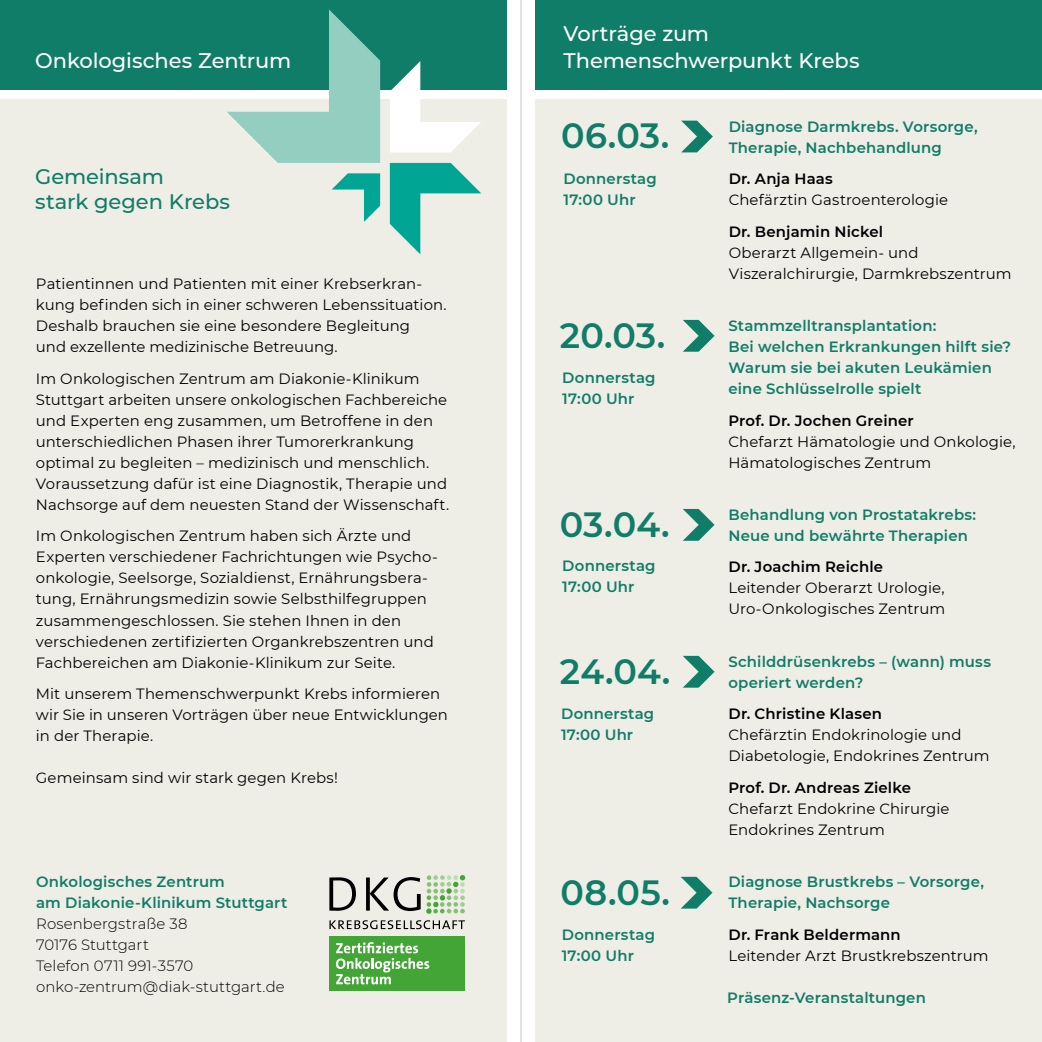
<style>
.page{position:relative;width:1042px;height:1042px;background:#fff}
.page>*{position:absolute;margin:0;border:0;box-sizing:border-box;transform-origin:0 0}
.t1{font:600 35px "Montserrat";letter-spacing:.005em;color:#107d68}
.t2{font:500 21px/26.2px "Montserrat";letter-spacing:-.005em;color:#fff}
.t3{font:500 21px/24.5px "Montserrat";letter-spacing:-.005em;color:#107d68}
.t4{font:14.88px/21px "Montserrat";letter-spacing:.01em;color:#000}
.t5{font:600 14.88px/21px "Montserrat";letter-spacing:.015em;color:#107d68}
.t6{font:600 14.88px "Montserrat";letter-spacing:.015em;color:#000}
.t7{font:300 14.88px/21px "Montserrat";letter-spacing:.005em;color:#000}
</style>
<div class="page">
<div style="left:0;top:100px;width:506px;height:942px;background:#eeede6"></div>
<svg style="left:329px;top:920px;width:136px;height:9px"></svg>
<div style="left:329px;top:936px;width:136px;height:55px;background:#43a535"></div>
<svg style="left:336px;top:942px;width:93px;height:42px"></svg>
<svg style="left:329px;top:875px;width:136px;height:39px"></svg>
<div style="left:0;top:0;width:506px;height:89px;background:#107d68"></div>
<svg style="left:390px;top:163px;width:91px;height:91px"></svg>
<svg style="left:332px;top:173px;width:48px;height:49px"></svg>
<svg style="left:390px;top:61px;width:91px;height:91px"></svg>
<svg style="left:227px;top:9px;width:153px;height:154px"></svg>
<div style="left:536px;top:100px;width:506px;height:942px;background:#eeede6"></div>
<svg style="left:683px;top:320px;width:31px;height:32px"></svg>
<svg style="left:683px;top:509px;width:31px;height:32px"></svg>
<svg style="left:683px;top:656px;width:31px;height:32px"></svg>
<svg style="left:681px;top:877px;width:31px;height:31px"></svg>
<div style="left:536px;top:0;width:506px;height:89px;background:#107d68"></div>
<svg style="left:681px;top:121px;width:32px;height:31px"></svg>
<hr style="left:521px;top:0;width:1px;height:1042px;background:#c5c5c5">
<h2 class="t2" style="left:35px;top:46px;width:257px">Onkologisches Zentrum</h2>
<h2 class="t3" style="left:35px;top:164px;width:196px">Gemeinsam<br>stark gegen Krebs</h2>
<p class="t4" style="left:36px;top:273px;width:412px">Patientinnen und Patienten mit einer Krebserkran&shy;kung befinden sich in einer schweren Lebenssituation.<br>Deshalb brauchen sie eine besondere Begleitung<br>und exzellente medizinische Betreuung.</p>
<p class="t4" style="left:36px;top:367px;width:415px">Im Onkologischen Zentrum am Diakonie-Klinikum Stuttgart arbeiten unsere onkologischen Fachbereiche und Experten eng zusammen, um Betroffene in den unterschiedlichen Phasen ihrer Tumorerkrankung optimal zu begleiten – medizinisch und menschlich.<br>Voraussetzung dafür ist eine Diagnostik, Therapie und Nachsorge auf dem neuesten Stand der Wissenschaft.</p>
<p class="t4" style="left:36px;top:525px;width:403px">Im Onkologischen Zentrum haben sich Ärzte und Experten verschiedener Fachrichtungen wie Psycho&shy;onkologie, Seelsorge, Sozialdienst, Ernährungsbera&shy;tung, Ernährungsmedizin sowie Selbsthilfegruppen zusammengeschlossen. Sie stehen Ihnen in den verschiedenen zertifizierten Organkrebszentren und Fachbereichen am Diakonie-Klinikum zur Seite.</p>
<p class="t4" style="left:36px;top:683px;width:414px">Mit unserem Themenschwerpunkt Krebs informieren wir Sie in unseren Vorträgen über neue Entwicklungen in der Therapie.</p>
<p class="t4" style="left:36px;top:767px;width:303px">Gemeinsam sind wir stark gegen Krebs!</p>
<p class="t5" style="left:36px;top:870px;width:253px">Onkologisches Zentrum<br>am Diakonie-Klinikum Stuttgart</p>
<p class="t7" style="left:36px;top:912px;width:250px">Rosenbergstraße 38<br>70176 Stuttgart<br>Telefon 0711 991-3570 onko-zentrum@diak-stuttgart.de</p>
<h2 class="t2" style="left:563px;top:20px;width:297px">Vorträge zum<br>Themenschwerpunkt Krebs</h2>
<h1 class="t1" style="left:561px;top:111px;width:110px">06.03.</h1>
<p class="t5" style="left:563px;top:168px;width:95px">Donnerstag<br>17:00 Uhr</p>
<h1 class="t1" style="left:560px;top:311px;width:107px">20.03.</h1>
<p class="t5" style="left:562px;top:367px;width:95px">Donnerstag<br>17:00 Uhr</p>
<h1 class="t1" style="left:560px;top:500px;width:111px">03.04.</h1>
<p class="t5" style="left:562px;top:555px;width:95px">Donnerstag<br>17:00 Uhr</p>
<h1 class="t1" style="left:560px;top:647px;width:112px">24.04.</h1>
<p class="t5" style="left:561px;top:702px;width:95px">Donnerstag<br>17:00 Uhr</p>
<h1 class="t1" style="left:560px;top:867px;width:111px">08.05.</h1>
<p class="t5" style="left:562px;top:923px;width:95px">Donnerstag<br>17:00 Uhr</p>
<p class="t5" style="left:728px;top:115px;width:250px">Diagnose Darmkrebs. Vorsorge,<br>Therapie, Nachbehandlung</p>
<p class="t6" style="left:728px;top:168px;width:106px">Dr. Anja Haas</p>
<p class="t4" style="left:728px;top:189px;width:221px">Chefärztin Gastroenterologie</p>
<p class="t6" style="left:728px;top:221px;width:156px">Dr. Benjamin Nickel</p>
<p class="t4" style="left:728px;top:241px;width:284px">Oberarzt Allgemein- und<br>Viszeralchirurgie, Darmkrebszentrum</p>
<p class="t5" style="left:728px;top:315px;width:284px">Stammzelltransplantation:<br>Bei welchen Erkrankungen hilft sie?<br>Warum sie bei akuten Leukämien eine Schlüsselrolle spielt</p>
<p class="t6" style="left:728px;top:410px;width:187px">Prof. Dr. Jochen Greiner</p>
<p class="t4" style="left:728px;top:430px;width:289px">Chefarzt Hämatologie und Onkologie,<br>Hämatologisches Zentrum</p>
<p class="t5" style="left:728px;top:503px;width:249px">Behandlung von Prostatakrebs:<br>Neue und bewährte Therapien</p>
<p class="t6" style="left:728px;top:556px;width:156px">Dr. Joachim Reichle</p>
<p class="t4" style="left:728px;top:577px;width:218px">Leitender Oberarzt Urologie,<br>Uro-Onkologisches Zentrum</p>
<p class="t5" style="left:728px;top:650px;width:264px">Schilddrüsenkrebs – (wann) muss operiert werden?</p>
<p class="t6" style="left:728px;top:703px;width:155px">Dr. Christine Klasen</p>
<p class="t4" style="left:728px;top:724px;width:263px">Chefärztin Endokrinologie und<br>Diabetologie, Endokrines Zentrum</p>
<p class="t6" style="left:728px;top:777px;width:184px">Prof. Dr. Andreas Zielke</p>
<p class="t4" style="left:728px;top:797px;width:222px">Chefarzt Endokrine Chirurgie<br>Endokrines Zentrum</p>
<p class="t5" style="left:728px;top:871px;width:257px">Diagnose Brustkrebs – Vorsorge,<br>Therapie, Nachsorge</p>
<p class="t6" style="left:728px;top:924px;width:174px">Dr. Frank Beldermann</p>
<p class="t4" style="left:728px;top:944px;width:262px">Leitender Arzt Brustkrebszentrum</p>
<p class="t5" style="left:727px;top:986px;width:200px">Präsenz-Veranstaltungen</p>
</div>
